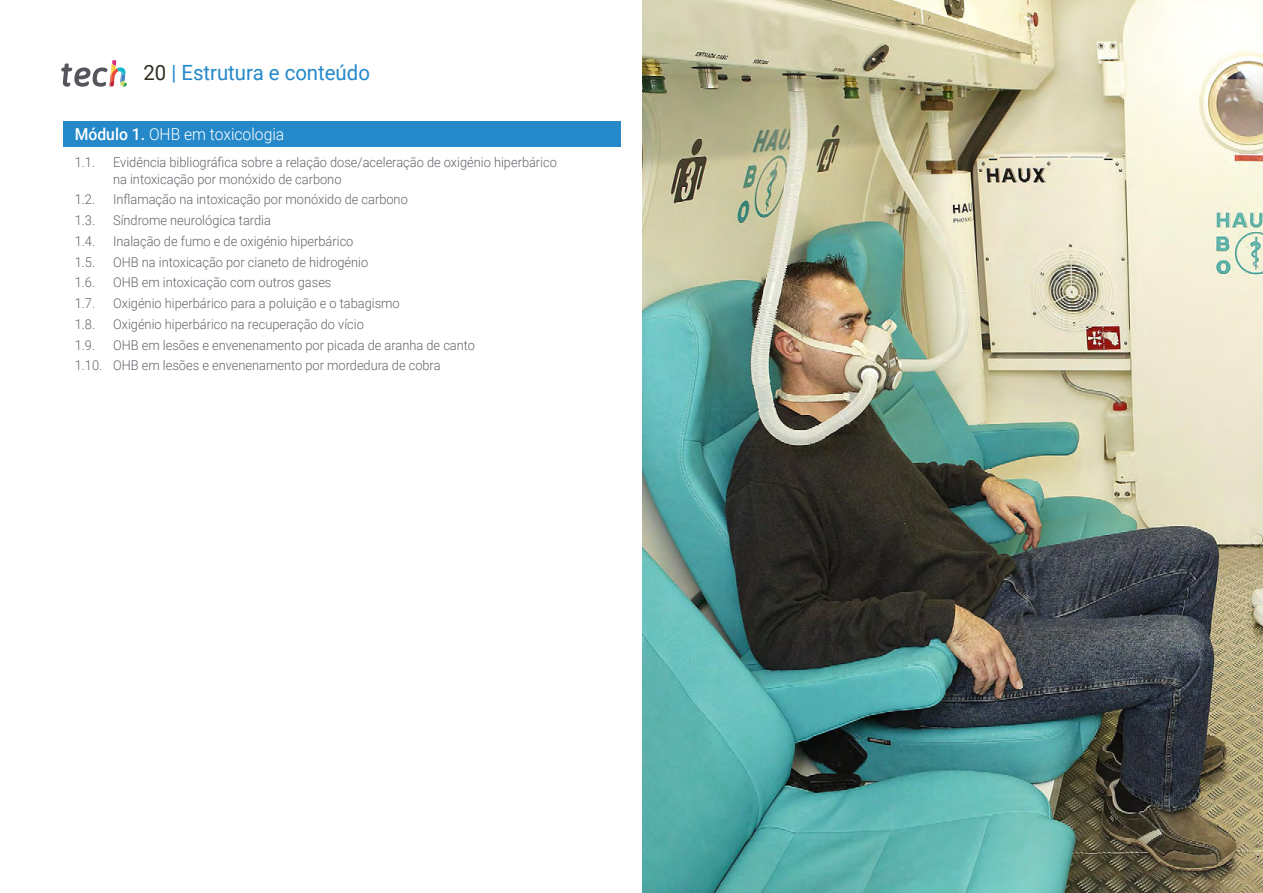
<style>
.page{position:relative;width:1263px;height:893px;background:#fff}
.page>*{position:absolute;margin:0;border:0;box-sizing:border-box;transform-origin:0 0}
.t1{font:21px "Roboto";color:#2488c9}
.t2{font:300 16.5px "Roboto";color:#fff;scale:.95 1}
.t3{font:300 13.5px/16.5px "Roboto";color:#61646a;scale:.95 1}
.s1{color:#312e20}
.s2{font-weight:500}
</style>
<div class="page">
<div style="left:64px;top:121px;width:557px;height:25px;background:#2488c9"></div>
<img style="left:642px;top:0;width:621px;height:893px">
<svg style="left:61px;top:60px;width:66px;height:27px"></svg>
<h1 class="t1" style="left:144px;top:57px;width:228px"><span class="s1">20</span> | Estrutura e conteúdo</h1>
<p class="t2" style="left:75px;top:123px;width:222px"><span class="s2">Módulo 1.</span> OHB em toxicologia</p>
<p class="t3" style="left:75px;top:154px;width:23px">1.1.</p>
<p class="t3" style="left:113px;top:154px;width:469px">Evidência bibliográfica sobre a relação dose/aceleração de oxigénio hiperbárico na intoxicação por monóxido de carbono</p>
<p class="t3" style="left:75px;top:191px;width:23px">1.2.</p>
<p class="t3" style="left:113px;top:191px;width:312px">Inflamação na intoxicação por monóxido de carbono</p>
<p class="t3" style="left:75px;top:212px;width:23px">1.3.</p>
<p class="t3" style="left:113px;top:212px;width:168px">Síndrome neurológica tardia</p>
<p class="t3" style="left:75px;top:232px;width:23px">1.4.</p>
<p class="t3" style="left:113px;top:232px;width:254px">Inalação de fumo e de oxigénio hiperbárico</p>
<p class="t3" style="left:75px;top:253px;width:23px">1.5.</p>
<p class="t3" style="left:113px;top:253px;width:270px">OHB na intoxicação por cianeto de hidrogénio</p>
<p class="t3" style="left:75px;top:274px;width:23px">1.6.</p>
<p class="t3" style="left:113px;top:274px;width:231px">OHB em intoxicação com outros gases</p>
<p class="t3" style="left:75px;top:295px;width:23px">1.7.</p>
<p class="t3" style="left:113px;top:295px;width:303px">Oxigénio hiperbárico para a poluição e o tabagismo</p>
<p class="t3" style="left:75px;top:315px;width:23px">1.8.</p>
<p class="t3" style="left:113px;top:315px;width:266px">Oxigénio hiperbárico na recuperação do vício</p>
<p class="t3" style="left:75px;top:336px;width:23px">1.9.</p>
<p class="t3" style="left:75px;top:334px;width:423px;line-height:20.7px;text-indent:38px">OHB em lesões e envenenamento por picada de aranha de canto<br>1.10. OHB em lesões e envenenamento por mordedura de cobra</p>
</div>
